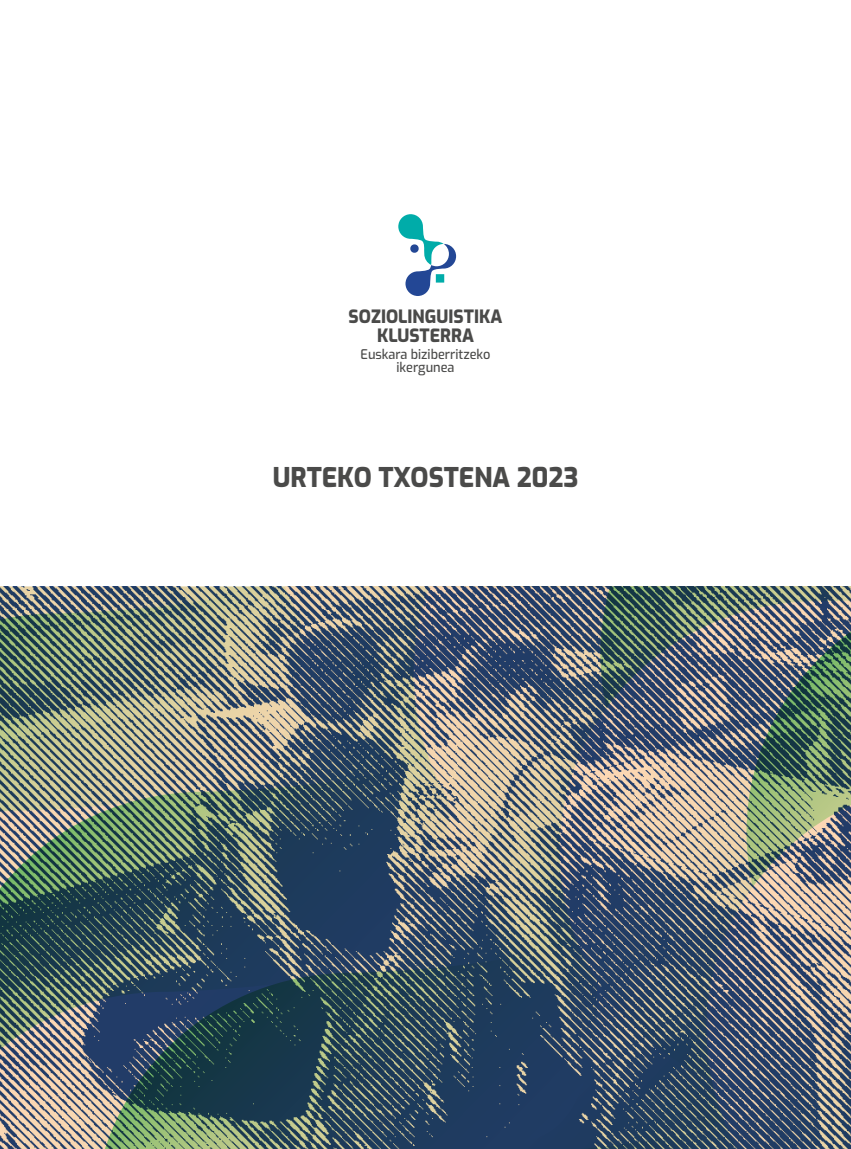
<style>
.page{position:relative;width:851px;height:1149px;background:#fff}
.page>*{position:absolute;margin:0;border:0;box-sizing:border-box;transform-origin:0 0}
.t1{font:800 27px "Exo";color:#4a4a49;scale:.95 1}
.t2{font:800 18.15px/18.5px "Exo";color:#4a4a49;text-align:center;scale:.95 1}
.t3{font:500 13.35px/13.4px "Exo";color:#4a4a49;text-align:center;scale:.95 1}
</style>
<div class="page">
<svg style="left:0;top:586px;width:101px;height:562px"></svg>
<svg style="left:101px;top:586px;width:312px;height:562px"></svg>
<svg style="left:388px;top:776px;width:318px;height:372px"></svg>
<svg style="left:284px;top:586px;width:129px;height:159px"></svg>
<svg style="left:413px;top:586px;width:187px;height:337px"></svg>
<svg style="left:600px;top:586px;width:250px;height:14px"></svg>
<svg style="left:559px;top:600px;width:291px;height:501px"></svg>
<svg style="left:746px;top:631px;width:104px;height:173px"></svg>
<svg style="left:706px;top:804px;width:144px;height:344px"></svg>
<svg style="left:398px;top:214px;width:58px;height:82px"></svg>
<div style="left:436px;top:274px;width:8px;height:8px;background:#00aca9"></div>
<h2 class="t2" style="left:348px;top:306px;width:163px">SOZIOLINGUISTIKA<br>KLUSTERRA</h2>
<p class="t3" style="left:360px;top:346px;width:138px">Euskara biziberritzeko ikergunea</p>
<h1 class="t1" style="left:273px;top:456px;width:323px">URTEKO TXOSTENA 2023</h1>
</div>
